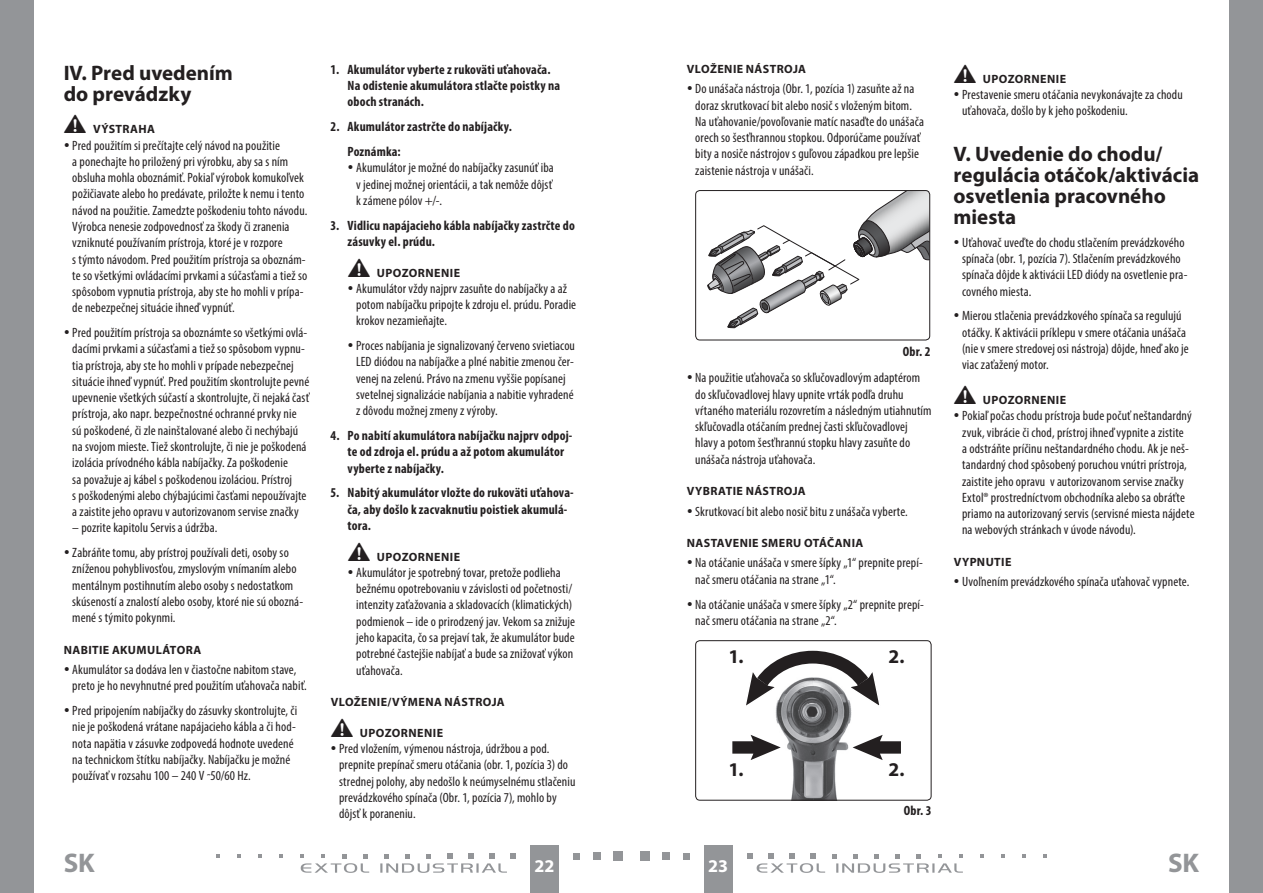
<style>
.page{position:relative;width:1263px;height:893px;background:#fff}
.page>*{position:absolute;margin:0;border:0;box-sizing:border-box;transform-origin:0 0}
.t1{font:700 27px "Myriad Pro";color:#939598}
.oddíl{font:700 21px/21px "Myriad Pro";letter-spacing:-.005em;color:#231f20}
.t2{font:700 19.5px "Myriad Pro";color:#231f20}
.t3{font:700 18px "Myriad Pro";color:#fff}
.t4{font:condensed 13.5px/16.2px "Myriad Pro";letter-spacing:.01em;color:#231f20}
.body_číslované{font:700 condensed 13.5px/16.2px "Myriad Pro";letter-spacing:.01em;color:#231f20}
.subtitulek{font:700 12px "Myriad Pro";letter-spacing:.035em;color:#231f20}
</style>
<div class="page">
<div style="left:0;top:0;width:34px;height:893px;background:#939598"></div>
<div style="left:1229px;top:0;width:34px;height:893px;background:#939598"></div>
<div style="left:704px;top:844px;width:29px;height:49px;background:#939598"></div>
<div style="left:530px;top:844px;width:28px;height:49px;background:#939598"></div>
<div style="left:640px;top:851px;width:9px;height:10px;background:#939598"></div>
<div style="left:662px;top:852px;width:8px;height:8px;background:#939598"></div>
<div style="left:683px;top:853px;width:7px;height:6px;background:#939598"></div>
<svg style="left:980px;top:854px;width:4px;height:4px"></svg>
<svg style="left:1001px;top:854px;width:4px;height:4px"></svg>
<svg style="left:1022px;top:854px;width:4px;height:4px"></svg>
<svg style="left:1043px;top:854px;width:4px;height:4px"></svg>
<svg style="left:747px;top:853px;width:216px;height:20px"></svg>
<div style="left:614px;top:851px;width:9px;height:10px;background:#939598"></div>
<div style="left:593px;top:852px;width:8px;height:8px;background:#939598"></div>
<svg style="left:573px;top:853px;width:6px;height:6px"></svg>
<svg style="left:279px;top:854px;width:4px;height:4px"></svg>
<svg style="left:258px;top:854px;width:4px;height:4px"></svg>
<svg style="left:237px;top:854px;width:4px;height:4px"></svg>
<svg style="left:216px;top:854px;width:4px;height:4px"></svg>
<svg style="left:300px;top:853px;width:216px;height:20px"></svg>
<svg style="left:707px;top:191px;width:223px;height:137px"></svg>
<div style="left:695px;top:190px;width:235px;height:150px;border:1px solid #231f20;border-radius:4px"></div>
<img style="left:775px;top:709px;width:78px;height:90px">
<div style="left:695px;top:640px;width:236px;height:161px;border:1px solid #231f20;border-radius:4px"></div>
<svg style="left:853px;top:735px;width:48px;height:25px"></svg>
<svg style="left:732px;top:735px;width:49px;height:25px"></svg>
<svg style="left:746px;top:650px;width:134px;height:59px"></svg>
<p class="oddíl" style="left:64px;top:61px;width:171px">IV. Pred uvedením do prevádzky</p>
<p class="subtitulek" style="left:64px;top:122px;width:93px">• VÝSTRAHA</p>
<p class="t4" style="left:72px;top:137px;width:237px">Pred použitím si prečítajte celý návod na použitie<br>a ponechajte ho priložený pri výrobku, aby sa s ním obsluha mohla oboznámiť. Pokiaľ výrobok komukoľvek požičiavate alebo ho predávate, priložte k nemu i tento návod na použitie. Zamedzte poškodeniu tohto návodu.<br>Výrobca nenesie zodpovednosť za škody či zranenia vzniknuté používaním prístroja, ktoré je v rozpore<br>s týmto návodom. Pred použitím prístroja sa oboznám&shy;te so všetkými ovládacími prvkami a súčasťami a tiež so spôsobom vypnutia prístroja, aby ste ho mohli v prípa&shy;de nebezpečnej situácie ihneď vypnúť.</p>
<p class="t4" style="left:72px;top:324px;width:239px">Pred použitím prístroja sa oboznámte so všetkými ovlá&shy;dacími prvkami a súčasťami a tiež so spôsobom vypnu&shy;tia prístroja, aby ste ho mohli v prípade nebezpečnej situácie ihneď vypnúť. Pred použitím skontrolujte pevné upevnenie všetkých súčastí a skontrolujte, či nejaká časť prístroja, ako napr. bezpečnostné ochranné prvky nie<br>sú poškodené, či zle nainštalované alebo či nechýbajú na svojom mieste. Tiež skontrolujte, či nie je poškodená izolácia prívodného kábla nabíjačky. Za poškodenie<br>sa považuje aj kábel s poškodenou izoláciou. Prístroj<br>s poškodenými alebo chýbajúcimi časťami nepoužívajte a zaistite jeho opravu v autorizovanom servise značky</p>
<p class="t4" style="left:72px;top:520px;width:147px">– pozrite kapitolu Servis a údržba.</p>
<p class="t4" style="left:72px;top:544px;width:232px">Zabráňte tomu, aby prístroj používali deti, osoby so zníženou pohyblivosťou, zmyslovým vnímaním alebo mentálnym postihnutím alebo osoby s nedostatkom skúseností a znalostí alebo osoby, ktoré nie sú obozná&shy;mené s týmito pokynmi.</p>
<p class="subtitulek" style="left:64px;top:642px;width:139px">NABITIE AKUMULÁTORA</p>
<p class="t4" style="left:72px;top:661px;width:236px">Akumulátor sa dodáva len v čiastočne nabitom stave, preto je ho nevyhnutné pred použitím uťahovača nabiť.</p>
<p class="t4" style="left:72px;top:702px;width:226px">Pred pripojením nabíjačky do zásuvky skontrolujte, či nie je poškodená vrátane napájacieho kábla a či hod&shy;nota napätia v zásuvke zodpovedá hodnote uvedené na technickom štítku nabíjačky. Nabíjačku je možné používať v rozsahu 100 – 240 V ˜50/60 Hz.</p>
<p class="body_číslované" style="left:348px;top:61px;width:214px;text-indent:-17px">1. Akumulátor vyberte z rukoväti uťahovača.<br>Na odistenie akumulátora stlačte poistky na oboch stranách.</p>
<p class="body_číslované" style="left:331px;top:118px;width:183px">2. Akumulátor zastrčte do nabíjačky.</p>
<p class="body_číslované" style="left:348px;top:143px;width:54px">Poznámka:</p>
<p class="t4" style="left:356px;top:160px;width:199px;text-align:justify">Akumulátor je možné do nabíjačky zasunúť iba v jedinej možnej orientácii, a tak nemôže dôjsť k zámene pólov +/-.</p>
<p class="body_číslované" style="left:348px;top:217px;width:229px;text-indent:-17px">3. Vidlicu napájacieho kábla nabíjačky zastrčte do zásuvky el. prúdu.</p>
<p class="subtitulek" style="left:348px;top:265px;width:114px">• UPOZORNENIE</p>
<p class="t4" style="left:356px;top:280px;width:222px">Akumulátor vždy najprv zasuňte do nabíjačky a až potom nabíjačku pripojte k zdroju el. prúdu. Poradie krokov nezamieňajte.</p>
<p class="t4" style="left:356px;top:337px;width:220px">Proces nabíjania je signalizovaný červeno svietiacou LED diódou na nabíjačke a plné nabitie zmenou čer&shy;venej na zelenú. Právo na zmenu vyššie popísanej svetelnej signalizácie nabíjania a nabitie vyhradené z dôvodu možnej zmeny z výroby.</p>
<p class="body_číslované" style="left:348px;top:427px;width:226px;text-indent:-17px">4. Po nabití akumulátora nabíjačku najprv odpoj&shy;te od zdroja el. prúdu a až potom akumulátor vyberte z nabíjačky.</p>
<p class="body_číslované" style="left:348px;top:484px;width:228px;text-indent:-17px">5. Nabitý akumulátor vložte do rukoväti uťahova&shy;ča, aby došlo k zacvaknutiu poistiek akumulá&shy;tora.</p>
<p class="subtitulek" style="left:348px;top:549px;width:114px">• UPOZORNENIE</p>
<p class="t4" style="left:356px;top:564px;width:220px">Akumulátor je spotrebný tovar, pretože podlieha bežnému opotrebovaniu v závislosti od početnosti/ intenzity zaťažovania a skladovacích (klimatických) podmienok – ide o prirodzený jav. Vekom sa znižuje jeho kapacita, čo sa prejaví tak, že akumulátor bude potrebné častejšie nabíjať a bude sa znižovať výkon uťahovača.</p>
<p class="subtitulek" style="left:331px;top:694px;width:175px">VLOŽENIE/VÝMENA NÁSTROJA</p>
<p class="subtitulek" style="left:331px;top:725px;width:114px">• UPOZORNENIE</p>
<p class="t4" style="left:339px;top:740px;width:238px">Pred vložením, výmenou nástroja, údržbou a pod. prepnite prepínač smeru otáčania (obr. 1, pozícia 3) do strednej polohy, aby nedošlo k neúmyselnému stlačeniu prevádzkového spínača (Obr. 1, pozícia 7), mohlo by dôjsť k poraneniu.</p>
<p class="subtitulek" style="left:687px;top:61px;width:121px">VLOŽENIE NÁSTROJA</p>
<p class="t4" style="left:695px;top:81px;width:230px">Do unášača nástroja (Obr. 1, pozícia 1) zasuňte až na doraz skrutkovací bit alebo nosič s vloženým bitom.<br>Na uťahovanie/povoľovanie matíc nasaďte do unášača orech so šesťhrannou stopkou. Odporúčame používať bity a nosiče nástrojov s guľovou západkou pre lepšie zaistenie nástroja v unášači.</p>
<p class="body_číslované" style="left:903px;top:343px;width:29px">Obr. 2</p>
<p class="t4" style="left:695px;top:370px;width:238px">Na použitie uťahovača so skľučovadlovým adaptérom do skľučovadlovej hlavy upnite vrták podľa druhu vŕtaného materiálu rozovretím a následným utiahnutím skľučovadla otáčaním prednej časti skľučovadlovej hlavy a potom šesťhrannú stopku hlavy zasuňte do unášača nástroja uťahovača.</p>
<p class="subtitulek" style="left:687px;top:483px;width:120px">VYBRATIE NÁSTROJA</p>
<p class="t4" style="left:695px;top:503px;width:214px">Skrutkovací bit alebo nosič bitu z unášača vyberte.</p>
<p class="subtitulek" style="left:687px;top:535px;width:178px">NASTAVENIE SMERU OTÁČANIA</p>
<p class="t4" style="left:695px;top:555px;width:229px">Na otáčanie unášača v smere šípky „1“ prepnite prepí&shy;nač smeru otáčania na strane „1“.</p>
<p class="t4" style="left:695px;top:596px;width:230px">Na otáčanie unášača v smere šípky „2“ prepnite prepí&shy;nač smeru otáčania na strane „2“.</p>
<p class="t2" style="left:728px;top:643px;width:16px">1.</p>
<p class="t2" style="left:889px;top:643px;width:18px">2.</p>
<p class="subtitulek" style="left:954px;top:71px;width:114px">• UPOZORNENIE</p>
<p class="t4" style="left:962px;top:86px;width:222px">Prestavenie smeru otáčania nevykonávajte za chodu uťahovača, došlo by k jeho poškodeniu.</p>
<p class="oddíl" style="left:954px;top:143px;width:247px">V. Uvedenie do chodu/ regulácia otáčok/aktivácia osvetlenia pracovného miesta</p>
<p class="t4" style="left:962px;top:234px;width:227px">Uťahovač uveďte do chodu stlačením prevádzkového spínača (obr. 1, pozícia 7). Stlačením prevádzkového spínača dôjde k aktivácii LED diódy na osvetlenie pra&shy;covného miesta.</p>
<p class="t4" style="left:962px;top:308px;width:228px">Mierou stlačenia prevádzkového spínača sa regulujú otáčky. K aktivácii príklepu v smere otáčania unášača (nie v smere stredovej osi nástroja) dôjde, hneď ako je viac zaťažený motor.</p>
<p class="subtitulek" style="left:954px;top:392px;width:114px">• UPOZORNENIE</p>
<p class="t4" style="left:962px;top:408px;width:234px">Pokiaľ počas chodu prístroja bude počuť neštandardný zvuk, vibrácie či chod, prístroj ihneď vypnite a zistite<br>a odstráňte príčinu neštandardného chodu. Ak je neš&shy;tandardný chod spôsobený poruchou vnútri prístroja, zaistite jeho opravu v autorizovanom servise značky Extol® prostredníctvom obchodníka alebo sa obráťte priamo na autorizovaný servis (servisné miesta nájdete na webových stránkach v úvode návodu).</p>
<p class="subtitulek" style="left:954px;top:554px;width:59px">VYPNUTIE</p>
<p class="t4" style="left:962px;top:574px;width:229px">Uvoľnením prevádzkového spínača uťahovač vypnete.</p>
<p class="t2" style="left:728px;top:757px;width:16px">1.</p>
<p class="t2" style="left:889px;top:757px;width:18px">2.</p>
<p class="body_číslované" style="left:904px;top:802px;width:29px">Obr. 3</p>
<h1 class="t1" style="left:64px;top:845px;width:32px">SK</h1>
<h3 class="t3" style="left:535px;top:855px;width:21px">22</h3>
<h3 class="t3" style="left:708px;top:855px;width:21px">23</h3>
<h1 class="t1" style="left:1168px;top:845px;width:32px">SK</h1>
</div>
